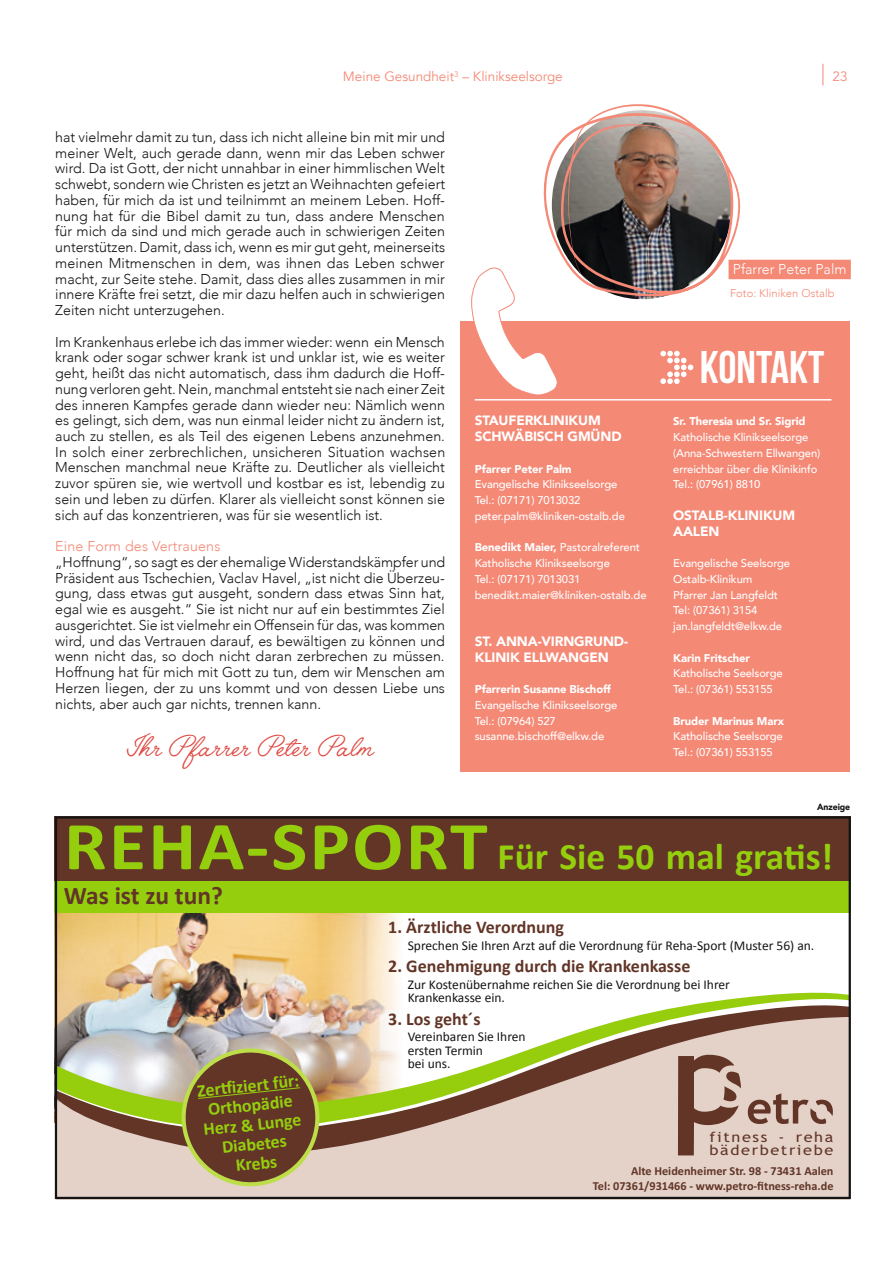
<style>
.page{position:relative;width:893px;height:1263px;background:#fff}
.page>*{position:absolute;margin:0;border:0;box-sizing:border-box;transform-origin:0 0}
.t1{font:45.75px "Bebas Neue";color:#fff}
.t2{font:700 37.5px "Calibri";color:#94ce0d}
.t3{font:37.5px "Angelface";color:#df4941}
.t4{font:700 25.5px "Calibri";color:#623527}
.t5{font:700 18px "Calibri";color:#623527}
.t6{font:700 18px/19.5px "Calibri";color:#94ce0d;text-align:center}
.t7{font:300 14.25px/15.8px "Avenir";color:#131413;text-align:justify}
.t8{font:300 14.25px "Avenir";letter-spacing:.01em;color:#f48976}
.t9{font:300 14.25px "Avenir";color:#fff}
.t10{font:14.1px/13px "Trebuchet MS";letter-spacing:.1em;color:#623527;scale:1.16 1}
.t11{font:13.5px/13.5px "Calibri";color:#131413}
.t12{font:900 13.5px/15.8px "Avenir";letter-spacing:-.01em;color:#fff}
.t13{font:13.5px "Avenir";color:#f48976}
.t14{font:700 12.3px/15px "Calibri";color:#623527;text-align:right}
.t15{font:500 11.25px/15.8px "Avenir";letter-spacing:-.01em;color:#fff}
.t16{font:900 11.25px "Avenir";letter-spacing:-.01em;color:#fff}
.t17{font:300 11.25px "Avenir";color:#f48976}
.t18{font:900 9px "Avenir";letter-spacing:-.01em;color:#131413}
.s1{font-weight:900}
.s2{font-size:69px}
</style>
<div class="page">
<svg style="left:822px;top:64px;width:1px;height:21px"></svg>
<img style="left:58px;top:912px;width:344px;height:79px">
<div style="left:58px;top:1173px;width:790px;height:23px;background:#e4d2c9"></div>
<svg style="left:58px;top:991px;width:790px;height:6px"></svg>
<img style="left:58px;top:997px;width:790px;height:7px">
<svg style="left:58px;top:1004px;width:790px;height:169px;background:#ccc1a9"></svg>
<svg style="left:678px;top:1055px;width:63px;height:100px;background:#a88a7f"></svg>
<svg style="left:748px;top:1093px;width:85px;height:31px;background:#b59a8f"></svg>
<div style="left:55px;top:816px;width:796px;height:65px;background:#623527"></div>
<div style="left:55px;top:881px;width:796px;height:31px;background:#94ce0d"></div>
<div style="left:55px;top:816px;width:796px;height:383px;border:2px solid #131413"></div>
<svg style="left:182px;top:1048px;width:137px;height:138px;background:#816247"></svg>
<div style="left:729px;top:260px;width:122px;height:19px;background:#f48976"></div>
<div style="left:460px;top:322px;width:389px;height:450px;background:#f48976"></div>
<hr style="left:475px;top:399px;width:356px;height:2px;background:#fff">
<svg style="left:471px;top:104px;width:269px;height:291px"></svg>
<p class="t13" style="left:343px;top:69px;width:221px">Meine Gesundheit<sup>3</sup> – Klinikseelsorge</p>
<p class="t7" style="left:55px;top:129px;width:391px">hat vielmehr damit zu tun, dass ich nicht alleine bin mit mir und meiner Welt, auch gerade dann, wenn mir das Leben schwer wird. Da ist Gott, der nicht unnahbar in einer himmlischen Welt schwebt, sondern wie Christen es jetzt an Weihnachten gefeiert haben, für mich da ist und teilnimmt an meinem Leben. Hoff&shy;nung hat für die Bibel damit zu tun, dass andere Menschen für mich da sind und mich gerade auch in schwierigen Zeiten unterstützen. Damit, dass ich, wenn es mir gut geht, meinerseits meinen Mitmenschen in dem, was ihnen das Leben schwer macht, zur Seite stehe. Damit, dass dies alles zusammen in mir innere Kräfte frei setzt, die mir dazu helfen auch in schwierigen Zeiten nicht unterzugehen.</p>
<p class="t7" style="left:55px;top:334px;width:391px">Im Krankenhaus erlebe ich das immer wieder: wenn ein Mensch krank oder sogar schwer krank ist und unklar ist, wie es weiter geht, heißt das nicht automatisch, dass ihm dadurch die Hoff&shy;nung verloren geht. Nein, manchmal entsteht sie nach einer Zeit des inneren Kampfes gerade dann wieder neu: Nämlich wenn es gelingt, sich dem, was nun einmal leider nicht zu ändern ist, auch zu stellen, es als Teil des eigenen Lebens anzunehmen.<br>In solch einer zerbrechlichen, unsicheren Situation wachsen Menschen manchmal neue Kräfte zu. Deutlicher als vielleicht zuvor spüren sie, wie wertvoll und kostbar es ist, lebendig zu sein und leben zu dürfen. Klarer als vielleicht sonst können sie sich auf das konzentrieren, was für sie wesentlich ist.</p>
<p class="t8" style="left:55px;top:538px;width:167px">Eine Form des Vertrauens</p>
<p class="t7" style="left:55px;top:554px;width:391px">„Hoffnung“, so sagt es der ehemalige Widerstandskämpfer und Präsident aus Tschechien, Vaclav Havel, „ist nicht die Überzeu&shy;gung, dass etwas gut ausgeht, sondern dass etwas Sinn hat, egal wie es ausgeht.“ Sie ist nicht nur auf ein bestimmtes Ziel ausgerichtet. Sie ist vielmehr ein Offensein für das, was kommen wird, und das Vertrauen darauf, es bewältigen zu können und wenn nicht das, so doch nicht daran zerbrechen zu müssen.<br>Hoffnung hat für mich mit Gott zu tun, dem wir Menschen am Herzen liegen, der zu uns kommt und von dessen Liebe uns nichts, aber auch gar nichts, trennen kann.</p>
<h2 class="t3" style="left:127px;top:726px;width:249px">Ihr Pfarrer Peter Palm</h2>
<p class="t12" style="left:475px;top:412px;width:148px">STAUFERKLINIKUM<br>SCHWÄBISCH GMÜND</p>
<p class="t16" style="left:475px;top:459px;width:99px">Pfarrer Peter Palm</p>
<p class="t15" style="left:475px;top:476px;width:152px">Evangelische Klinikseelsorge<br>Tel.: (07171) 7013032 peter.palm@kliniken-ostalb.de</p>
<p class="t15" style="left:475px;top:539px;width:173px"><span class="s1">Benedikt Maier,</span> Pastoralreferent<br>Katholische Klinikseelsorge<br>Tel.: (07171) 7013031 benedikt.maier@kliniken-ostalb.de</p>
<p class="t12" style="left:475px;top:633px;width:155px">ST. ANNA-VIRNGRUND-<br>KLINIK ELLWANGEN</p>
<p class="t16" style="left:475px;top:679px;width:138px">Pfarrerin Susanne Bischoff</p>
<p class="t15" style="left:475px;top:696px;width:144px">Evangelische Klinikseelsorge<br>Tel.: (07964) 527 susanne.bischoff@elkw.de</p>
<p class="t13" style="left:833px;top:69px;width:17px">23</p>
<p class="t9" style="left:733px;top:260px;width:115px">Pfarrer Peter Palm</p>
<p class="t17" style="left:730px;top:287px;width:106px">Foto: Kliniken Ostalb</p>
<h1 class="t1" style="left:700px;top:342px;width:126px">KONTAKT</h1>
<p class="t16" style="left:673px;top:412px;width:134px">Sr. Theresia und Sr. Sigrid</p>
<p class="t15" style="left:673px;top:429px;width:149px">Katholische Klinikseelsorge (Anna-Schwestern Ellwangen) erreichbar über die Klinikinfo<br>Tel.: (07961) 8810</p>
<p class="t12" style="left:673px;top:507px;width:124px">OSTALB-KLINIKUM<br>AALEN</p>
<p class="t15" style="left:673px;top:555px;width:119px">Evangelische Seelsorge<br>Ostalb-Klinikum<br>Pfarrer Jan Langfeldt<br>Tel: (07361) 3154 jan.langfeldt@elkw.de</p>
<p class="t16" style="left:673px;top:648px;width:78px">Karin Fritscher</p>
<p class="t15" style="left:673px;top:665px;width:111px">Katholische Seelsorge<br>Tel.: (07361) 553155</p>
<p class="t16" style="left:673px;top:711px;width:112px">Bruder Marinus Marx</p>
<p class="t15" style="left:673px;top:728px;width:111px">Katholische Seelsorge<br>Tel.: (07361) 553155</p>
<p class="t18" style="left:817px;top:799px;width:35px">Anzeige</p>
<h2 class="t2" style="left:64px;top:833px;width:770px"><span class="s2">REHA-SPORT</span> Für Sie 50 mal gratis!</h2>
<h3 class="t4" style="left:64px;top:879px;width:160px">Was ist zu tun?</h3>
<p class="t5" style="left:388px;top:916px;width:177px">1. Ärztliche Verordnung</p>
<p class="t11" style="left:408px;top:938px;width:408px">Sprechen Sie Ihren Arzt auf die Verordnung für Reha-Sport (Muster 56) an.</p>
<p class="t5" style="left:388px;top:955px;width:304px">2. Genehmigung durch die Krankenkasse</p>
<p class="t11" style="left:408px;top:977px;width:324px">Zur Kostenübernahme reichen Sie die Verordnung bei Ihrer<br>Krankenkasse ein.</p>
<p class="t5" style="left:388px;top:1008px;width:94px">3. Los geht´s</p>
<p class="t11" style="left:408px;top:1029px;width:119px">Vereinbaren Sie Ihren ersten Termin<br>bei uns.</p>
<p class="t6" style="left:196px;top:1080px;width:104px;rotate:-6deg">Zertf iziert für:<br>Orthopädie<br>Herz &amp; Lunge<br>Diabetes<br>Krebs</p>
<p class="t10" style="left:709px;top:1130px;width:108px">fitness - reha bäderbetriebe</p>
<p class="t14" style="left:593px;top:1163px;width:242px">Alte Heidenheimer Str. 98 - 73431 Aalen<br>Tel: 07361/931466 - www.petro-fitness-reha.de</p>
</div>
